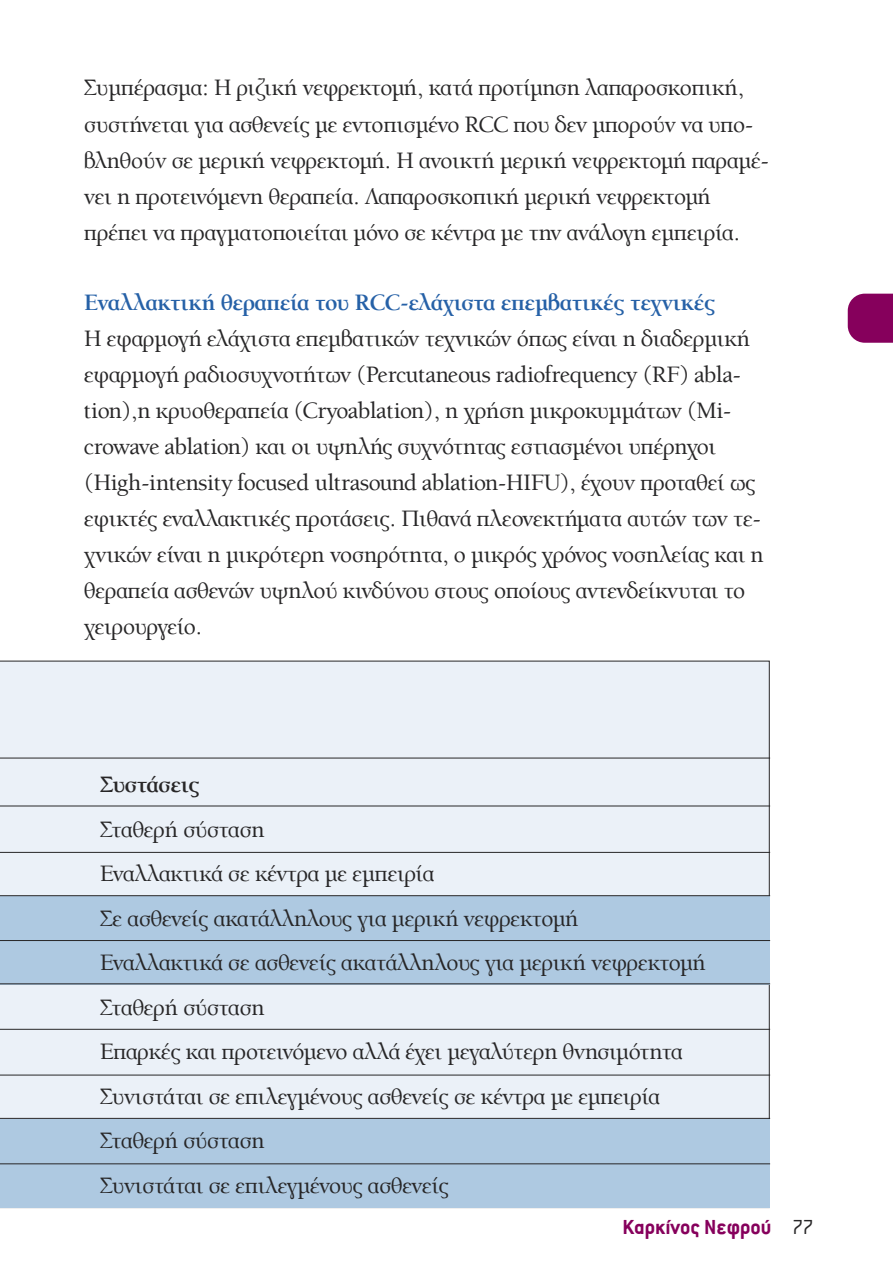
<style>
.page{position:relative;width:893px;height:1276px;background:#fff}
.page>*{position:absolute;margin:0;border:0;box-sizing:border-box;transform-origin:0 0}
.t1{font:24px/36px "Art Berkeley H Light";color:#272627}
.t2{font:24px "Art Berkeley H Medium";color:#2661a7}
.t3{font:24px "Art Berkeley H Medium";color:#272627}
.t4{font:700 22.5px "Conduit ITC Hel";color:#86005c}
.s1{font-weight:300;color:#272627}
</style>
<div class="page">
<div style="left:0;top:661px;width:770px;height:457px;background:#ebf1f8"></div>
<div style="left:0;top:895px;width:770px;height:89px;background:#aec9e1"></div>
<div style="left:0;top:1119px;width:770px;height:89px;background:#aec9e1"></div>
<svg style="left:848px;top:294px;width:45px;height:49px;background:#8c0e65"></svg>
<hr style="left:0;top:757px;width:770px;height:1px;background:#272627">
<hr style="left:0;top:805px;width:770px;height:1px;background:#272627">
<hr style="left:0;top:983px;width:770px;height:1px;background:#272627">
<hr style="left:0;top:1074px;width:770px;height:1px;background:#272627">
<hr style="left:0;top:1118px;width:770px;height:1px;background:#272627">
<hr style="left:0;top:852px;width:770px;height:1px;background:#272627">
<hr style="left:0;top:940px;width:770px;height:1px;background:#272627">
<hr style="left:0;top:1028px;width:770px;height:1px;background:#272627">
<hr style="left:0;top:1163px;width:770px;height:1px;background:#272627">
<hr style="left:0;top:895px;width:770px;height:1px;background:#272627">
<p class="t1" style="left:84px;top:71px;width:686px">Συμπέρασμα: Η ριζική νεφρεκτομή, κατά προτίμηση λαπαροσκοπική, συστήνεται για ασθενείς με εντοπισμένο RCC που δεν μπορούν να υπο&shy;βληθούν σε μερική νεφρεκτομή. Η ανοικτή μερική νεφρεκτομή παραμέ&shy;νει η προτεινόμενη θεραπεία. Λαπαροσκοπική μερική νεφρεκτομή πρέπει να πραγματοποιείται μόνο σε κέντρα με την ανάλογη εμπειρία.</p>
<p class="t2" style="left:84px;top:290px;width:632px">Εναλλακτική θεραπεία του RCC-ελάχιστα επεμβατικές τεχνικές</p>
<p class="t1" style="left:84px;top:321px;width:681px">Η εφαρμογή ελάχιστα επεμβατικών τεχνικών όπως είναι η διαδερμική εφαρμογή ραδιοσυχνοτήτων (Percutaneous radiofrequency (RF) abla&shy;tion),η κρυοθεραπεία (Cryoablation), η χρήση μικροκυμμάτων (Mi&shy;crowave ablation) και οι υψηλής συχνότητας εστιασμένοι υπέρηχοι (High-intensity focused ultrasound ablation-HIFU), έχουν προταθεί ως εφικτές εναλλακτικές προτάσεις. Πιθανά πλεονεκτήματα αυτών των τε&shy;χνικών είναι η μικρότερη νοσηρότητα, ο μικρός χρόνος νοσηλείας και η θεραπεία ασθενών υψηλού κινδύνου στους οποίους αντενδείκνυται το χειρουργείο.</p>
<p class="t3" style="left:100px;top:773px;width:101px">Συστάσεις</p>
<p class="t1" style="left:100px;top:808px;width:607px;line-height:44.4px">Σταθερή σύσταση<br>Εναλλακτικά σε κέντρα με εμπειρία<br>Σε ασθενείς ακατάλληλους για μερική νεφρεκτομή Εναλλακτικά σε ασθενείς ακατάλληλους για μερική νεφρεκτομή Σταθερή σύσταση<br>Επαρκές και προτεινόμενο αλλά έχει μεγαλύτερη θνησιμότητα Συνιστάται σε επιλεγμένους ασθενείς σε κέντρα με εμπειρία Σταθερή σύσταση<br>Συνιστάται σε επιλεγμένους ασθενείς</p>
<p class="t4" style="left:622px;top:1214px;width:193px">Καρκίνος Νεφρού <span class="s1">77</span></p>
</div>
